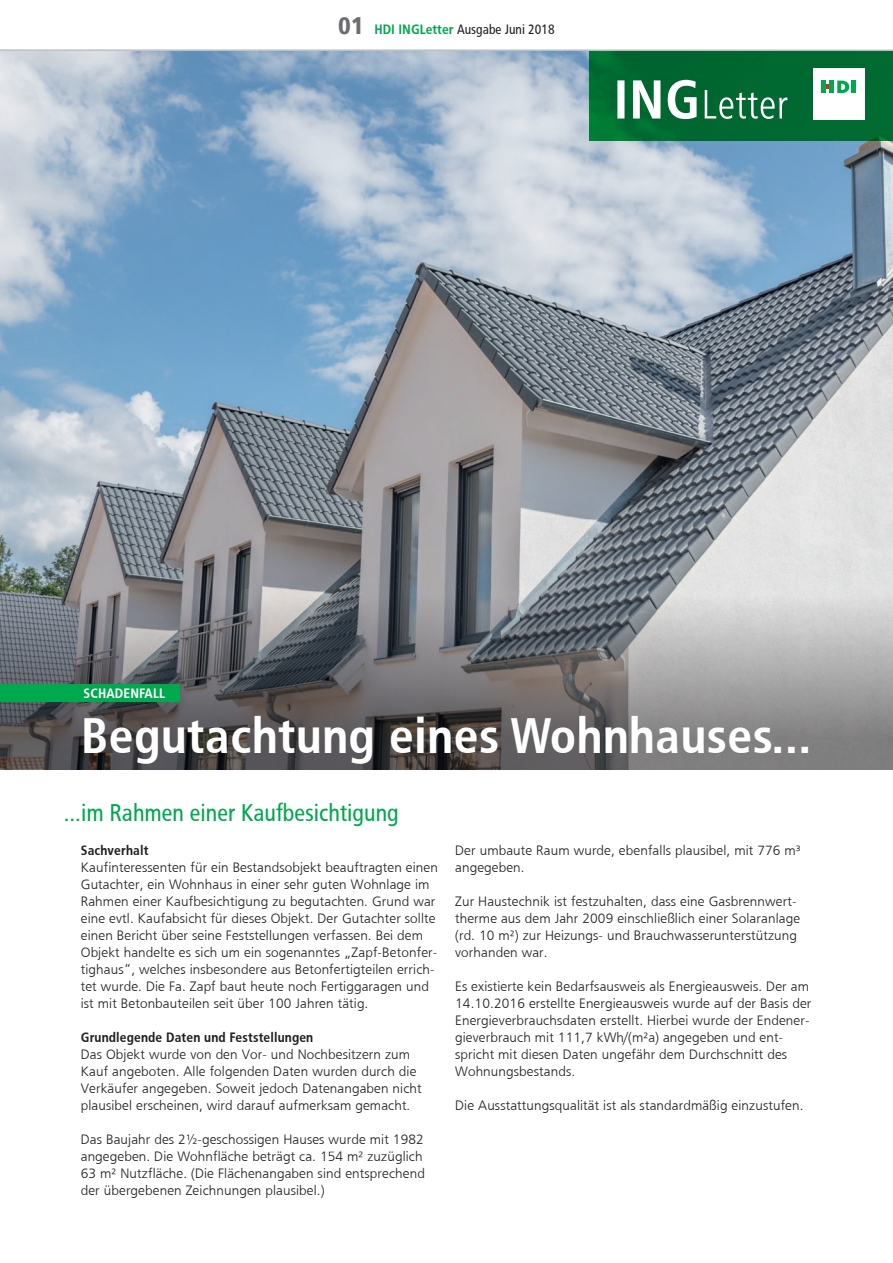
<style>
.page{position:relative;width:893px;height:1263px;background:#fff}
.page>*{position:absolute;margin:0;border:0;box-sizing:border-box;transform-origin:0 0}
.t1{font:49.5px "HDI Gerling Sans Cond Bold";letter-spacing:.01em;color:#fff}
.t2{font:24px "HDI Gerling Sans Cond Regular";color:#00a84e}
.t3{font:13.5px/17px "HDI Gerling Sans Light";letter-spacing:.01em;color:#231f20}
.t4{font:13.5px "HDI Gerling Sans Cond Bold";letter-spacing:.01em;color:#231f20}
.t5{font:13.5px "HDI Gerling Sans Cond Regular";color:#231f20}
.t6{font:13.5px "HDI Gerling Sans Cond Bold";letter-spacing:.01em;color:#fff}
.s1{font-family:"HDI Gerling Sans Cond Black";font-size:24px;color:#6c6d70}
.s2{font-family:"HDI Gerling Sans Cond Bold";color:#00a84e}
</style>
<div class="page">
<hr style="left:0;top:49px;width:893px;height:2px;background:#bcbdc0">
<img style="left:0;top:52px;width:893px;height:497px">
<svg style="left:0;top:549px;width:893px;height:221px;background:#7d7d80"></svg>
<div style="left:0;top:685px;width:179px;height:17px;background:#00a84e"></div>
<svg style="left:589px;top:51px;width:304px;height:89px;background:#016a32"></svg>
<div style="left:813px;top:68px;width:51px;height:51px;background:#fff"></div>
<svg style="left:826px;top:85px;width:4px;height:4px"></svg>
<svg style="left:837px;top:81px;width:12px;height:12px"></svg>
<div style="left:851px;top:81px;width:5px;height:12px;background:#00a84e"></div>
<hr style="left:830px;top:81px;width:4px;height:12px;background:#00a84e">
<div style="left:821px;top:81px;width:5px;height:12px;background:#00a84e"></div>
<svg style="left:617px;top:80px;width:170px;height:39px"></svg>
<p class="t5" style="left:338px;top:22px;width:218px"><span class="s1">01</span> <span class="s2">HDI INGLetter</span> Ausgabe Juni 2018</p>
<p class="t6" style="left:84px;top:685px;width:83px">SCHADENFALL</p>
<h1 class="t1" style="left:81px;top:707px;width:732px">Begutachtung eines Wohnhauses...</h1>
<h2 class="t2" style="left:64px;top:799px;width:336px">...im Rahmen einer Kaufbesichtigung</h2>
<p class="t4" style="left:81px;top:842px;width:69px">Sachverhalt</p>
<p class="t3" style="left:81px;top:859px;width:359px">Kaufinteressenten für ein Bestandsobjekt beauftragten einen Gutachter, ein Wohnhaus in einer sehr guten Wohnlage im Rahmen einer Kaufbesichtigung zu begutachten. Grund war eine evtl. Kaufabsicht für dieses Objekt. Der Gutachter sollte einen Bericht über seine Feststellungen verfassen. Bei dem Objekt handelte es sich um ein sogenanntes „Zapf-Betonfer&shy;tighaus“, welches insbesondere aus Betonfertigteilen errich&shy;tet wurde. Die Fa. Zapf baut heute noch Fertiggaragen und ist mit Betonbauteilen seit über 100 Jahren tätig.</p>
<p class="t4" style="left:81px;top:1029px;width:234px">Grundlegende Daten und Feststellungen</p>
<p class="t3" style="left:81px;top:1046px;width:342px">Das Objekt wurde von den Vor- und Nochbesitzern zum Kauf angeboten. Alle folgenden Daten wurden durch die Verkäufer angegeben. Soweit jedoch Datenangaben nicht plausibel erscheinen, wird darauf aufmerksam gemacht.</p>
<p class="t3" style="left:81px;top:1131px;width:346px">Das Baujahr des 2½-geschossigen Hauses wurde mit 1982 angegeben. Die Wohnfläche beträgt ca. 154 m² zuzüglich 63 m² Nutzfläche. (Die Flächenangaben sind entsprechend der übergebenen Zeichnungen plausibel.)</p>
<p class="t3" style="left:455px;top:842px;width:347px">Der umbaute Raum wurde, ebenfalls plausibel, mit 776 m³ angegeben.</p>
<p class="t3" style="left:455px;top:893px;width:346px">Zur Haustechnik ist festzuhalten, dass eine Gasbrennwert&shy;therme aus dem Jahr 2009 einschließlich einer Solaranlage (rd. 10 m²) zur Heizungs- und Brauchwasserunterstützung vorhanden war.</p>
<p class="t3" style="left:455px;top:978px;width:358px">Es existierte kein Bedarfsausweis als Energieausweis. Der am 14.10.2016 erstellte Energieausweis wurde auf der Basis der Energieverbrauchsdaten erstellt. Hierbei wurde der Endener&shy;gieverbrauch mit 111,7 kWh/(m²a) angegeben und ent&shy;spricht mit diesen Daten ungefähr dem Durchschnitt des Wohnungsbestands.</p>
<p class="t3" style="left:455px;top:1097px;width:350px">Die Ausstattungsqualität ist als standardmäßig einzustufen.</p>
</div>
